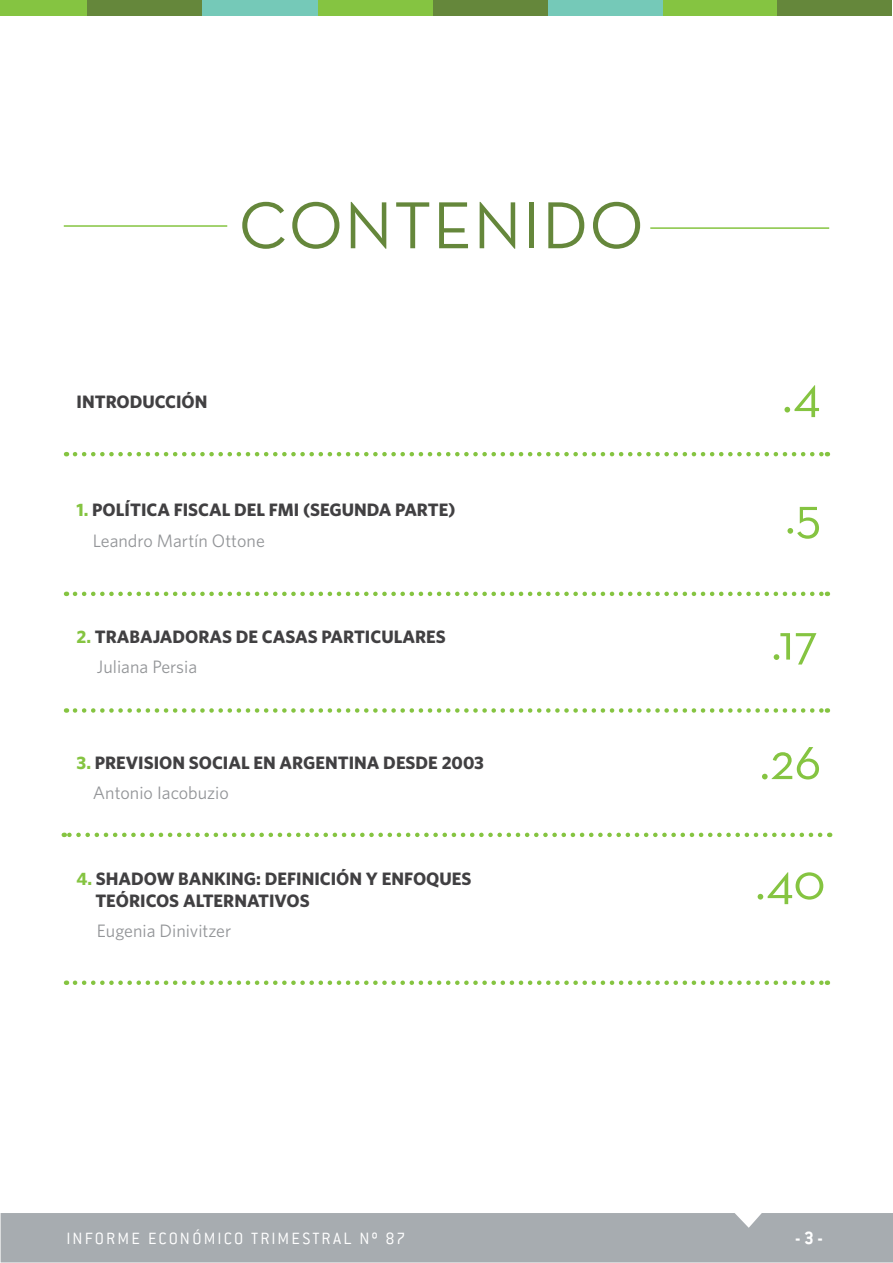
<style>
.page{position:relative;width:893px;height:1263px;background:#fff}
.page>*{position:absolute;margin:0;border:0;box-sizing:border-box;transform-origin:0 0}
.t1{font:67.5px "Neutra Text";letter-spacing:.02em;color:#65873b}
.t2{font:52.5px "Neutra Text";color:#85c441}
.t3{font:700 19.5px "Conduit ITC";color:#fff}
.t4{font:700 18px/30.6px "Whitney";color:#414042}
.t5{font:18px "Whitney";color:#939598}
.t6{font:300 18px "Conduit ITC";letter-spacing:.115em;color:#fff}
.s1{color:#85c441}
.s2{font-weight:400;color:#939598}
</style>
<div class="page">
<div style="left:1px;top:1213px;width:892px;height:49px;background:#a7acb0"></div>
<div style="left:777px;top:1px;width:115px;height:15px;background:#65873b"></div>
<div style="left:662px;top:1px;width:115px;height:15px;background:#85c441"></div>
<div style="left:548px;top:1px;width:114px;height:15px;background:#75c9b8"></div>
<div style="left:433px;top:1px;width:115px;height:15px;background:#65873b"></div>
<div style="left:318px;top:1px;width:115px;height:15px;background:#85c441"></div>
<div style="left:87px;top:1px;width:115px;height:15px;background:#65873b"></div>
<div style="left:0;top:1px;width:87px;height:15px;background:#85c441"></div>
<div style="left:202px;top:1px;width:116px;height:15px;background:#75c9b8"></div>
<hr style="left:64px;top:225px;width:163px;height:2px;background:#85c441">
<svg style="left:75px;top:592px;width:753px;height:4px"></svg>
<svg style="left:75px;top:452px;width:753px;height:4px"></svg>
<svg style="left:75px;top:980px;width:753px;height:5px"></svg>
<svg style="left:75px;top:708px;width:753px;height:5px"></svg>
<hr style="left:650px;top:227px;width:179px;height:2px;background:#85c441">
<svg style="left:64px;top:833px;width:756px;height:4px"></svg>
<h1 class="t1" style="left:239px;top:184px;width:407px">CONTENIDO</h1>
<p class="t4" style="left:77px;top:386px;width:133px">INTRODUCCIÓN</p>
<p class="t4" style="left:77px;top:494px;width:279px"><span class="s1">1.</span> POLÍTICA FISCAL DEL FMI (SEGUND</p>
<p class="t4" style="left:379px;top:494px;width:78px">A PARTE)</p>
<p class="t5" style="left:93px;top:530px;width:174px">Leandro Martín Ottone</p>
<p class="t4" style="left:77px;top:620px;width:109px"><span class="s1">2.</span> TRABAJADOR</p>
<p class="t4" style="left:209px;top:620px;width:145px">AS DE CASAS PARTICU</p>
<p class="t4" style="left:394px;top:620px;width:54px">LARES</p>
<p class="t5" style="left:97px;top:656px;width:102px">Juliana Persia</p>
<p class="t4" style="left:93px;top:746px;width:393px;text-indent:-16px"><span class="s1">3.</span> PREVISION SOCIAL EN ARGENTINA DESDE 2003<br><span class="s2">Antonio Iacobuzio</span></p>
<p class="t4" style="left:77px;top:863px;width:221px"><span class="s1">4.</span> SHADOW BANKING: DEFINICIÓN</p>
<p class="t4" style="left:366px;top:863px;width:38px">Y ENFO</p>
<p class="t4" style="left:426px;top:863px;width:47px">QUES</p>
<p class="t4" style="left:95px;top:884px;width:32px">TEÓRICOS</p>
<p class="t4" style="left:183px;top:884px;width:87px">ALTERNATIVO</p>
<p class="t4" style="left:300px;top:884px;width:11px">S</p>
<p class="t5" style="left:97px;top:920px;width:136px">Eugenia Dinivitzer</p>
<h2 class="t2" style="left:782px;top:362px;width:40px">.4</h2>
<h2 class="t2" style="left:785px;top:484px;width:38px">.5</h2>
<h2 class="t2" style="left:771px;top:610px;width:48px">.17</h2>
<h2 class="t2" style="left:759px;top:729px;width:63px">.26</h2>
<h2 class="t2" style="left:755px;top:849px;width:72px">.40</h2>
<p class="t6" style="left:66px;top:1228px;width:340px">INFORME ECONÓMICO TRIMESTRAL Nº 87</p>
<p class="t3" style="left:795px;top:1227px;width:29px">- 3 -</p>
</div>
